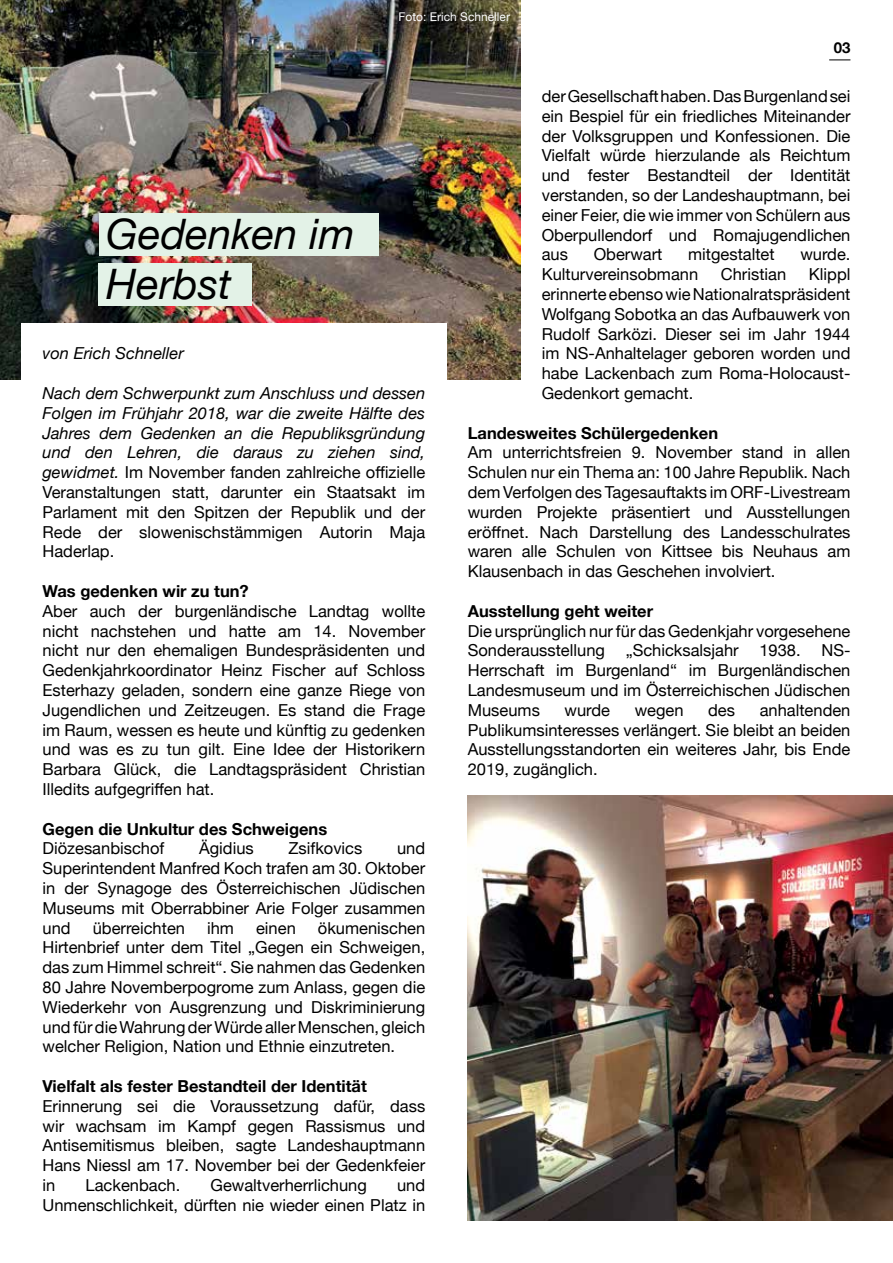
<style>
.page{position:relative;width:893px;height:1263px;background:#fff}
.page>*{position:absolute;margin:0;border:0;box-sizing:border-box;transform-origin:0 0}
.t1{font:italic 42px/50.4px "Helvetica Neue";color:#000}
.t2{font:16.5px/19.8px "Helvetica Neue";color:#000;text-align:justify}
.t3{font:italic 16.5px/19.8px "Helvetica Neue";color:#000;text-align:justify}
.t4{font:700 16.5px "Helvetica Neue";color:#000}
.t5{font:700 15px "Helvetica Neue";color:#000}
.t6{font:12px "Helvetica Neue";color:#fff}
.s1{font-style:normal}
</style>
<div class="page">
<svg style="left:829px;top:60px;width:21px;height:1px"></svg>
<img style="left:0;top:0;width:521px;height:380px">
<div style="left:99px;top:213px;width:279px;height:42px;background:#e3f2e7"></div>
<div style="left:99px;top:263px;width:153px;height:42px;background:#e3f2e7"></div>
<img style="left:468px;top:795px;width:425px;height:425px">
<div style="left:21px;top:324px;width:425px;height:75px;background:#fff"></div>
<p class="t6" style="left:399px;top:8px;width:113px">Foto: Erich Schneller</p>
<h1 class="t1" style="left:106px;top:211px;width:250px">Gedenken im<br>Herbst</h1>
<p class="t3" style="left:43px;top:345px;width:143px">von Erich Schneller</p>
<p class="t3" style="left:43px;top:384px;width:384px">Nach dem Schwerpunkt zum Anschluss und dessen Folgen im Frühjahr 2018, war die zweite Hälfte des Jahres dem Gedenken an die Republiksgründung und den Lehren, die daraus zu ziehen sind, gewidmet. <span class="s1">Im November fanden zahlreiche offizielle Veranstaltungen statt, darunter ein Staatsakt im Parlament mit den Spitzen der Republik und der Rede der slowenischstämmigen Autorin Maja Haderlap.</span></p>
<p class="t4" style="left:43px;top:578px;width:208px">Was gedenken wir zu tun?</p>
<p class="t2" style="left:43px;top:602px;width:384px">Aber auch der burgenländische Landtag wollte nicht nachstehen und hatte am 14. November nicht nur den ehemaligen Bundespräsidenten und Gedenkjahrkoordinator Heinz Fischer auf Schloss Esterhazy geladen, sondern eine ganze Riege von Jugendlichen und Zeitzeugen. Es stand die Frage im Raum, wessen es heute und künftig zu gedenken und was es zu tun gilt. Eine Idee der Historikern Barbara Glück, die Landtagspräsident Christian Illedits aufgegriffen hat.</p>
<p class="t4" style="left:43px;top:816px;width:286px">Gegen die Unkultur des Schweigens</p>
<p class="t2" style="left:43px;top:840px;width:123px">Diözesanbischof</p>
<p class="t2" style="left:199px;top:840px;width:56px">Ägidius</p>
<p class="t2" style="left:288px;top:840px;width:75px">Zsifkovics</p>
<p class="t2" style="left:43px;top:840px;width:384px;text-indent:355px">und Superintendent Manfred Koch trafen am 30. Oktober in der Synagoge des Österreichischen Jüdischen Museums mit Oberrabbiner Arie Folger zusammen und</p>
<p class="t2" style="left:43px;top:919px;width:384px;text-indent:275px">ökumenischen Hirtenbrief unter dem Titel „Gegen ein Schweigen, das zum Himmel schreit“. Sie nahmen das Gedenken 80 Jahre Novemberpogrome zum Anlass, gegen die Wiederkehr von Ausgrenzung und Diskriminierung und für die Wahrung der Würde aller Menschen, gleich welcher Religion, Nation und Ethnie einzutreten.</p>
<p class="t4" style="left:43px;top:1073px;width:326px">Vielfalt als fester Bestandteil der Identität</p>
<p class="t2" style="left:43px;top:1097px;width:384px">Erinnerung sei die Voraussetzung dafür, dass wir wachsam im Kampf gegen Rassismus und Antisemitismus bleiben, sagte Landeshauptmann Hans Niessl am 17. November bei der Gedenkfeier in</p>
<p class="t2" style="left:93px;top:919px;width:94px">überreichten</p>
<p class="t2" style="left:207px;top:919px;width:28px">ihm</p>
<p class="t2" style="left:256px;top:919px;width:41px">einen</p>
<p class="t2" style="left:86px;top:1176px;width:96px">Lackenbach.</p>
<p class="t2" style="left:210px;top:1176px;width:158px">Gewaltverherrlichung</p>
<p class="t2" style="left:43px;top:1176px;width:384px;text-align:right">und<br>Unmenschlichkeit, dürften nie wieder einen Platz in</p>
<p class="t5" style="left:834px;top:36px;width:18px">03</p>
<p class="t2" style="left:542px;top:87px;width:310px">der Gesellschaft haben. Das Burgenland sei ein Bespiel für ein friedliches Miteinander der Volksgruppen und Konfessionen. Die Vielfalt würde hierzulande als Reichtum und fester Bestandteil der Identität verstanden, so der Landeshauptmann, bei einer Feier, die wie immer von Schülern aus Oberpullendorf und Romajugendlichen aus</p>
<p class="t2" style="left:594px;top:246px;width:70px">Oberwart</p>
<p class="t2" style="left:688px;top:246px;width:88px">mitgestaltet</p>
<p class="t2" style="left:800px;top:246px;width:52px">wurde.</p>
<p class="t2" style="left:542px;top:265px;width:158px">Kulturvereinsobmann</p>
<p class="t2" style="left:721px;top:265px;width:67px">Christian</p>
<p class="t2" style="left:542px;top:265px;width:310px;text-indent:267px">Klippl erinnerte ebenso wie Nationalratspräsident Wolfgang Sobotka an das Aufbauwerk von Rudolf Sarközi. Dieser sei im Jahr 1944 im NS-Anhaltelager geboren worden und habe Lackenbach zum Roma-Holocaust-Gedenkort gemacht.</p>
<p class="t4" style="left:468px;top:420px;width:252px">Landesweites Schülergedenken</p>
<p class="t2" style="left:468px;top:444px;width:384px">Am unterrichtsfreien 9. November stand in allen Schulen nur ein Thema an: 100 Jahre Republik. Nach dem Verfolgen des Tagesauftakts im ORF-Livestream wurden Projekte präsentiert und Ausstellungen eröffnet. Nach Darstellung des Landesschulrates waren alle Schulen von Kittsee bis Neuhaus am Klausenbach in das Geschehen involviert.</p>
<p class="t4" style="left:468px;top:598px;width:187px">Ausstellung geht weiter</p>
<p class="t2" style="left:468px;top:622px;width:384px">Die ursprünglich nur für das Gedenkjahr vorgesehene<br>Sonderausstellung</p>
<p class="t2" style="left:468px;top:642px;width:384px;text-indent:354px">NS-Herrschaft im Burgenland“ im Burgenländischen Landesmuseum und im Österreichischen Jüdischen Museums</p>
<p class="t2" style="left:626px;top:642px;width:115px">„Schicksalsjahr</p>
<p class="t2" style="left:759px;top:642px;width:43px">1938.</p>
<p class="t2" style="left:468px;top:701px;width:384px;text-indent:292px">anhaltenden Publikumsinteresses verlängert. Sie bleibt an beiden Ausstellungsstandorten ein weiteres Jahr, bis Ende 2019, zugänglich.</p>
<p class="t2" style="left:564px;top:701px;width:47px">wurde</p>
<p class="t2" style="left:635px;top:701px;width:50px">wegen</p>
<p class="t2" style="left:708px;top:701px;width:28px">des</p>
</div>
